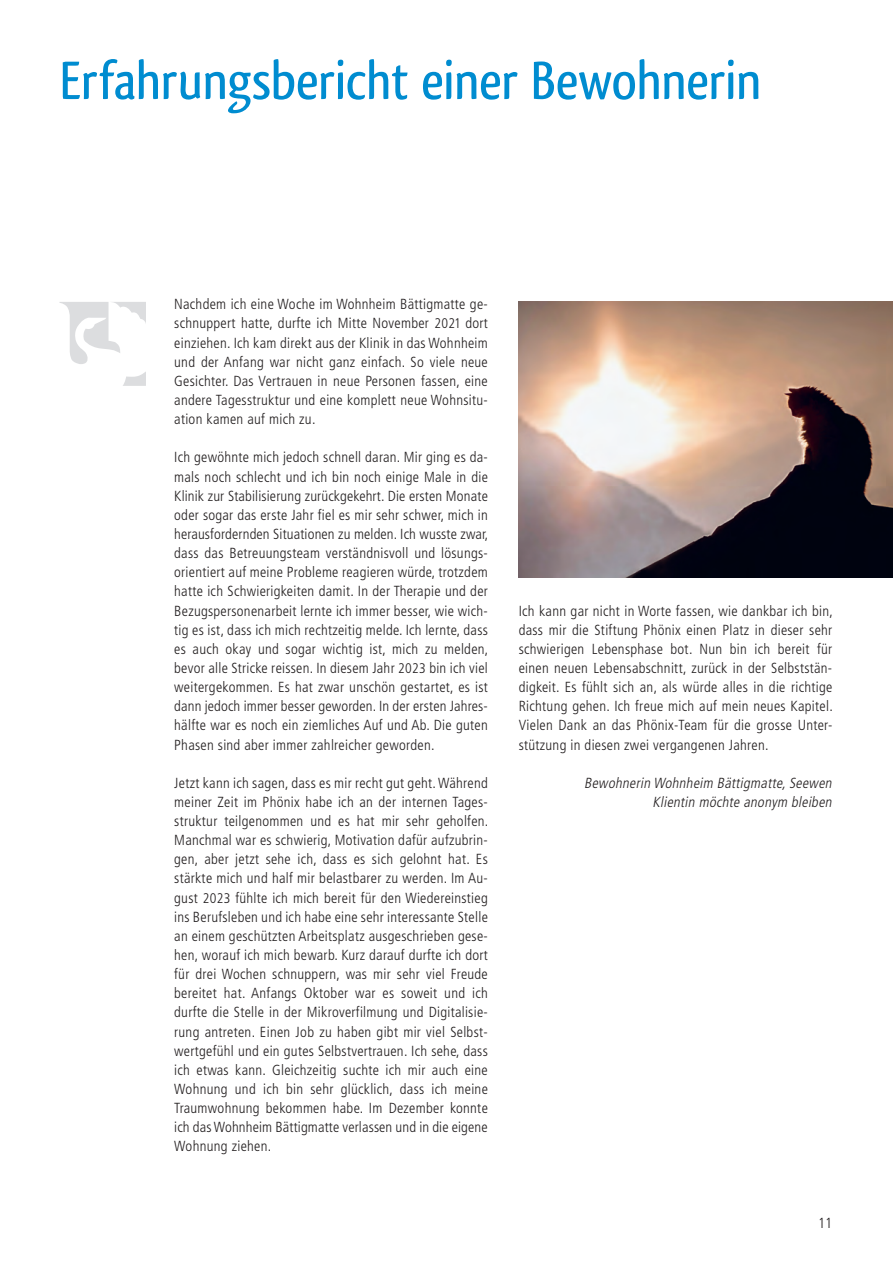
<style>
.page{position:relative;width:893px;height:1263px;background:#fff}
.page>*{position:absolute;margin:0;border:0;box-sizing:border-box;transform-origin:0 0}
.t1{font:500 56.25px "Qlassik";letter-spacing:-.005em;color:#008cd0}
.t2{font:300 condensed 14.55px/19.2px "Frutiger LT Std";letter-spacing:.02em;color:#231f20;text-align:justify}
.t3{font:italic 300 condensed 14.55px/19.2px "Frutiger LT Std";color:#231f20;text-align:right}
.s1{font-size:13.95px}
</style>
<div class="page">
<svg style="left:59px;top:302px;width:87px;height:62px"></svg>
<svg style="left:123px;top:372px;width:23px;height:14px"></svg>
<img style="left:519px;top:301px;width:374px;height:276px">
<h1 class="t1" style="left:59px;top:47px;width:703px">Erfahrungsbericht einer Bewohnerin</h1>
<p class="t2" style="left:174px;top:295px;width:315px">Nachdem ich eine Woche im Wohnheim Bättigmatte ge&shy;schnuppert hatte, durfte ich Mitte November <span class="s1">2021</span> dort einziehen. Ich kam direkt aus der Klinik in das Wohnheim und der Anfang war nicht ganz einfach. So viele neue Gesichter. Das Vertrauen in neue Personen fassen, eine andere Tagesstruktur und eine komplett neue Wohnsitu&shy;ation kamen auf mich zu.</p>
<p class="t2" style="left:174px;top:448px;width:316px">Ich gewöhnte mich jedoch schnell daran. Mir ging es da&shy;mals noch schlecht und ich bin noch einige Male in die Klinik zur Stabilisierung zurückgekehrt. Die ersten Monate oder sogar das erste Jahr fiel es mir sehr schwer, mich in herausfordernden Situationen zu melden. Ich wusste zwar, dass das Betreuungsteam verständnisvoll und lösungs&shy;orientiert auf meine Probleme reagieren würde, trotzdem hatte ich Schwierigkeiten damit. In der Therapie und der Bezugspersonenarbeit lernte ich immer besser, wie wich&shy;tig es ist, dass ich mich rechtzeitig melde. Ich lernte, dass es auch okay und sogar wichtig ist, mich zu melden, bevor alle Stricke reissen. In diesem Jahr <span class="s1">2023</span> bin ich viel weitergekommen. Es hat zwar unschön gestartet, es ist dann jedoch immer besser geworden. In der ersten Jahres&shy;hälfte war es noch ein ziemliches Auf und Ab. Die guten Phasen sind aber immer zahlreicher geworden.</p>
<p class="t2" style="left:174px;top:773px;width:316px">Jetzt kann ich sagen, dass es mir recht gut geht. Während meiner Zeit im Phönix habe ich an der internen Tages&shy;struktur teilgenommen und es hat mir sehr geholfen.<br>Manchmal war es schwierig, Motivation dafür aufzubrin&shy;gen, aber jetzt sehe ich, dass es sich gelohnt hat. Es stärkte mich und half mir belastbarer zu werden. Im Au&shy;gust <span class="s1">2023</span> fühlte ich mich bereit für den Wiedereinstieg ins Berufsleben und ich habe eine sehr interessante Stelle an einem geschützten Arbeitsplatz ausgeschrieben gese&shy;hen, worauf ich mich bewarb. Kurz darauf durfte ich dort für drei Wochen schnuppern, was mir sehr viel Freude bereitet hat. Anfangs Oktober war es soweit und ich durfte die Stelle in der Mikroverfilmung und Digitalisie&shy;rung antreten. Einen Job zu haben gibt mir viel Selbst&shy;wertgefühl und ein gutes Selbstvertrauen. Ich sehe, dass ich etwas kann. Gleichzeitig suchte ich mir auch eine Wohnung und ich bin sehr glücklich, dass ich meine Traumwohnung bekommen habe. Im Dezember konnte ich das Wohnheim Bättigmatte verlassen und in die eigene Wohnung ziehen.</p>
<p class="t2" style="left:519px;top:601px;width:316px">Ich kann gar nicht in Worte fassen, wie dankbar ich bin, dass mir die Stiftung Phönix einen Platz in dieser sehr schwierigen Lebensphase bot. Nun bin ich bereit für einen neuen Lebensabschnitt, zurück in der Selbststän&shy;digkeit. Es fühlt sich an, als würde alles in die richtige Richtung gehen. Ich freue mich auf mein neues Kapitel.<br>Vielen Dank an das Phönix-Team für die grosse Unter&shy;stützung in diesen zwei vergangenen Jahren.</p>
<p class="t3" style="left:584px;top:773px;width:252px">Bewohnerin Wohnheim Bättigmatte,Seewen<br>Klientin möchte anonym bleiben</p>
<p class="t2" style="left:818px;top:1213px;width:16px">11</p>
</div>
